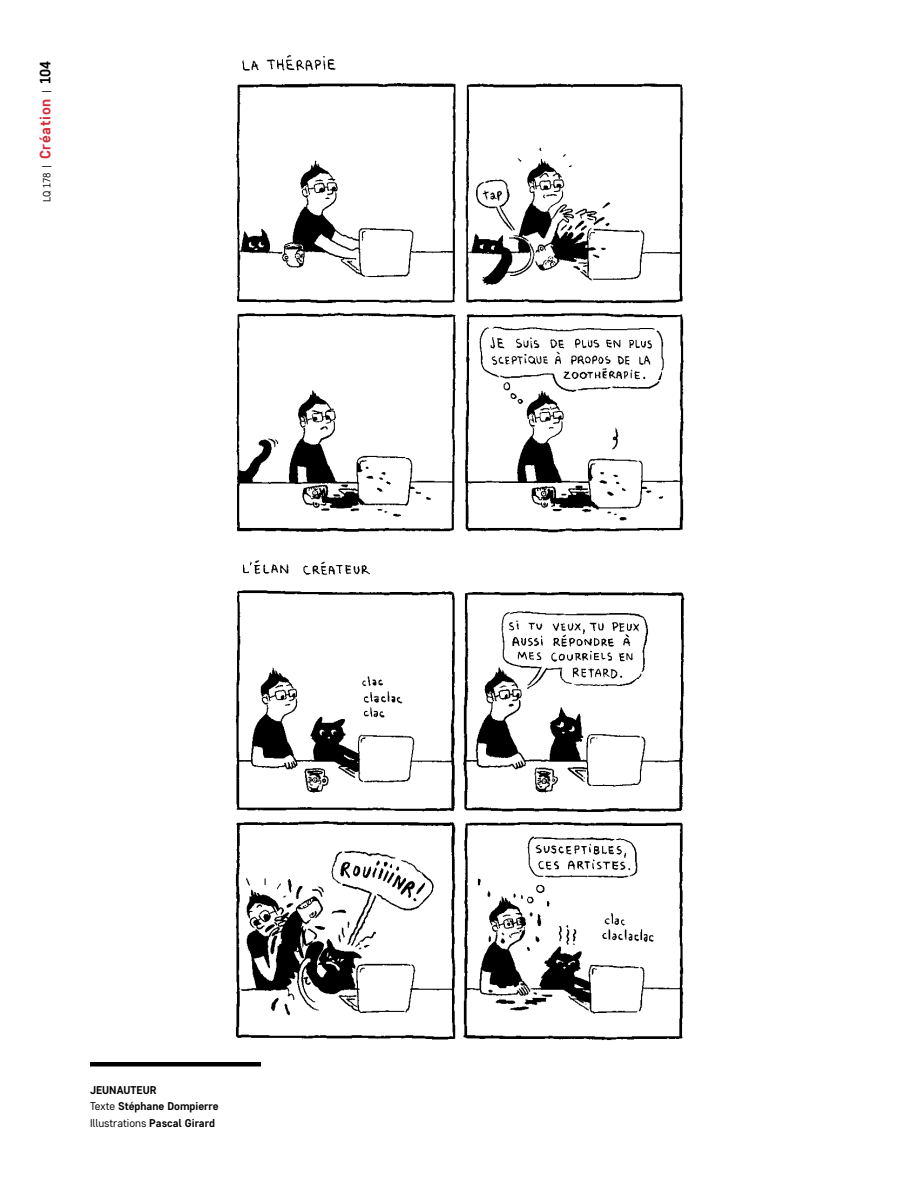
<style>
.page{position:relative;width:918px;height:1188px;background:#fff}
.page>*{position:absolute;margin:0;border:0;box-sizing:border-box;transform-origin:0 0}
.t1{font:700 15px "Core Sans D55";letter-spacing:.05em;color:#d42a37}
.t2{font:700 11.25px/16.5px "Core Sans D55";color:#000}
.t3{font:11.25px "Core Sans D35";color:#000}
.s1{font-family:"Core Sans D35";font-weight:400;font-size:10.5px;color:#000}
.s2{color:#000}
.s3{font-family:"Core Sans D35";font-weight:400}
.s4{font-family:"Core Sans D55";font-weight:700}
</style>
<div class="page">
<img style="left:236px;top:54px;width:448px;height:479px">
<img style="left:235px;top:560px;width:450px;height:481px">
<hr style="left:90px;top:1062px;width:171px;height:4px;background:#000">
<h1 class="t1" style="left:35px;top:202px;width:142px;rotate:-90deg"><span class="s1">LQ 178 |</span> Création <span class="s1">|</span> <span class="s2">104</span></h1>
<p class="t2" style="left:90px;top:1081px;width:130px">JEUNAUTEUR<br><span class="s3">Texte</span> Stéphane Dompierre</p>
<p class="t3" style="left:90px;top:1115px;width:126px">Illustrations <span class="s4">Pascal Girard</span></p>
</div>
